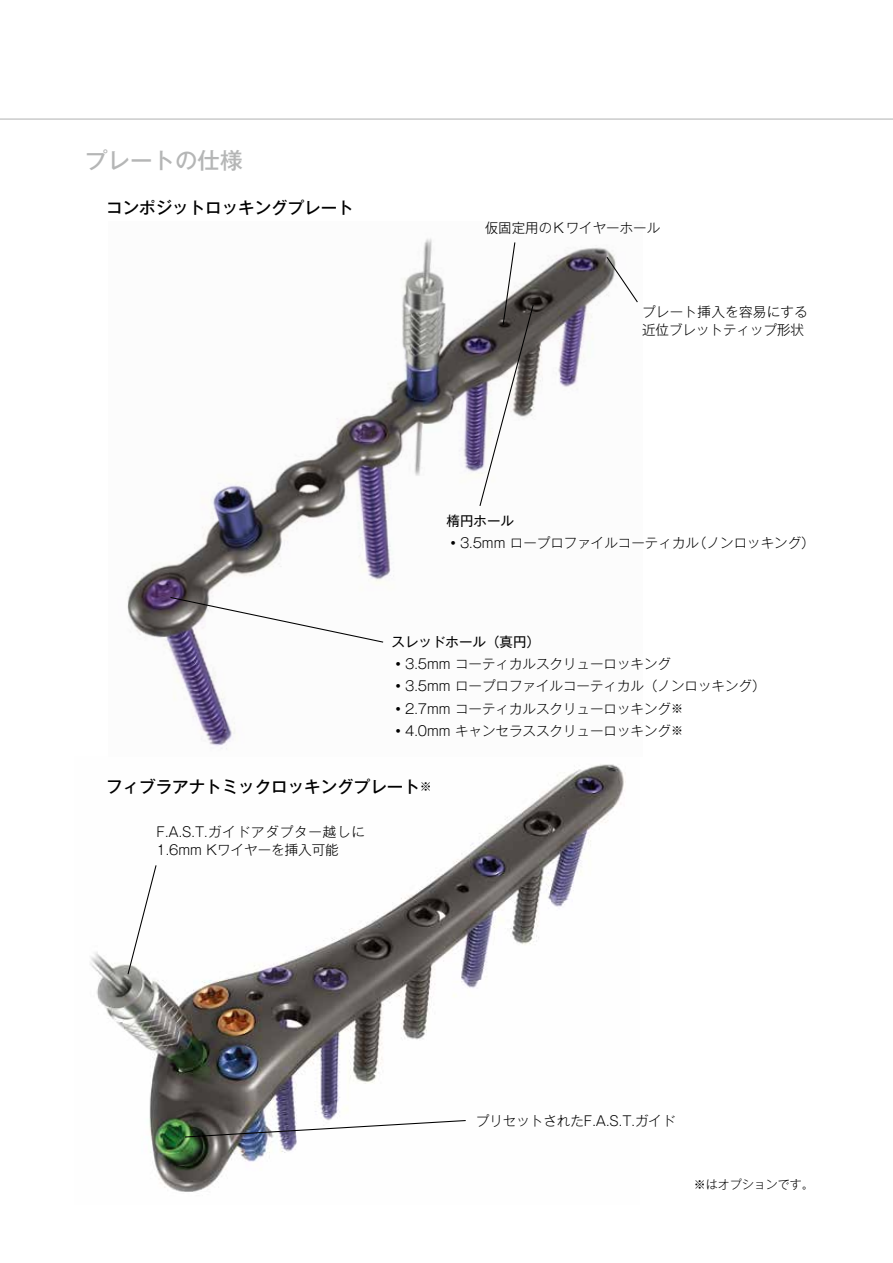
<style>
.page{position:relative;width:893px;height:1263px;background:#fff}
.page>*{position:absolute;margin:0;border:0;box-sizing:border-box;transform-origin:0 0}
.t1{font:500 22.5px "Gothic MB101 Pro";color:#b5b6b6}
.t2{font:500 16.5px "Gothic MB101 Pro";color:#000}
.t3{font:300 13.5px/22.2px "Gothic MB101 Pro";color:#000}
.t4{font:13.5px "Gothic MB101 Pro";color:#000}
.t5{font:300 12px "Gothic MB101 Pro";color:#000}
.s1{font-size:12px}
.s2{font-weight:300;font-size:12px}
</style>
<div class="page">
<hr style="left:0;top:119px;width:893px;height:1px;background:#b5b6b6">
<img style="left:90px;top:764px;width:536px;height:428px">
<img style="left:127px;top:238px;width:488px;height:511px">
<svg style="left:605px;top:256px;width:33px;height:47px"></svg>
<svg style="left:479px;top:241px;width:55px;height:266px"></svg>
<svg style="left:169px;top:596px;width:215px;height:47px"></svg>
<svg style="left:127px;top:864px;width:30px;height:111px"></svg>
<img style="left:184px;top:1119px;width:283px;height:19px">
<h1 class="t1" style="left:85px;top:141px;width:159px">プレートの仕様</h1>
<p class="t2" style="left:106px;top:194px;width:249px">コンポジットロッキングプレート</p>
<p class="t3" style="left:485px;top:215px;width:177px">仮固定用のＫワイヤーホール</p>
<p class="t3" style="left:642px;top:301px;width:167px;line-height:18px">プレート挿入を容易にする近位ブレットティップ形状</p>
<p class="t4" style="left:446px;top:509px;width:69px">楕円ホール</p>
<p class="t3" style="left:446px;top:530px;width:370px">◦3.5mm ロープロファイルコーティカル（ノンロッキング）</p>
<p class="t4" style="left:392px;top:630px;width:150px">スレッドホール（真円）</p>
<p class="t3" style="left:392px;top:651px;width:375px">◦3.5mm コーティカルスクリューロッキング<br>◦3.5mm ロープロファイルコーティカル（ノンロッキング）◦2.7mm コーティカルスクリューロッキング<span class="s1">※<br></span>◦4.0mm キャンセラススクリューロッキング<span class="s1">※</span></p>
<p class="t2" style="left:106px;top:773px;width:327px">フィブラアナトミックロッキングプレート<span class="s2">※</span></p>
<p class="t3" style="left:157px;top:821px;width:210px;line-height:18px">F.A.S.T.ガイドアダプター越しに<br>1.6mm Kワイヤーを挿入可能</p>
<p class="t3" style="left:476px;top:1108px;width:201px">プリセットされたF.A.S.T.ガイド</p>
<p class="t5" style="left:694px;top:1174px;width:121px">※はオプションです。</p>
</div>
